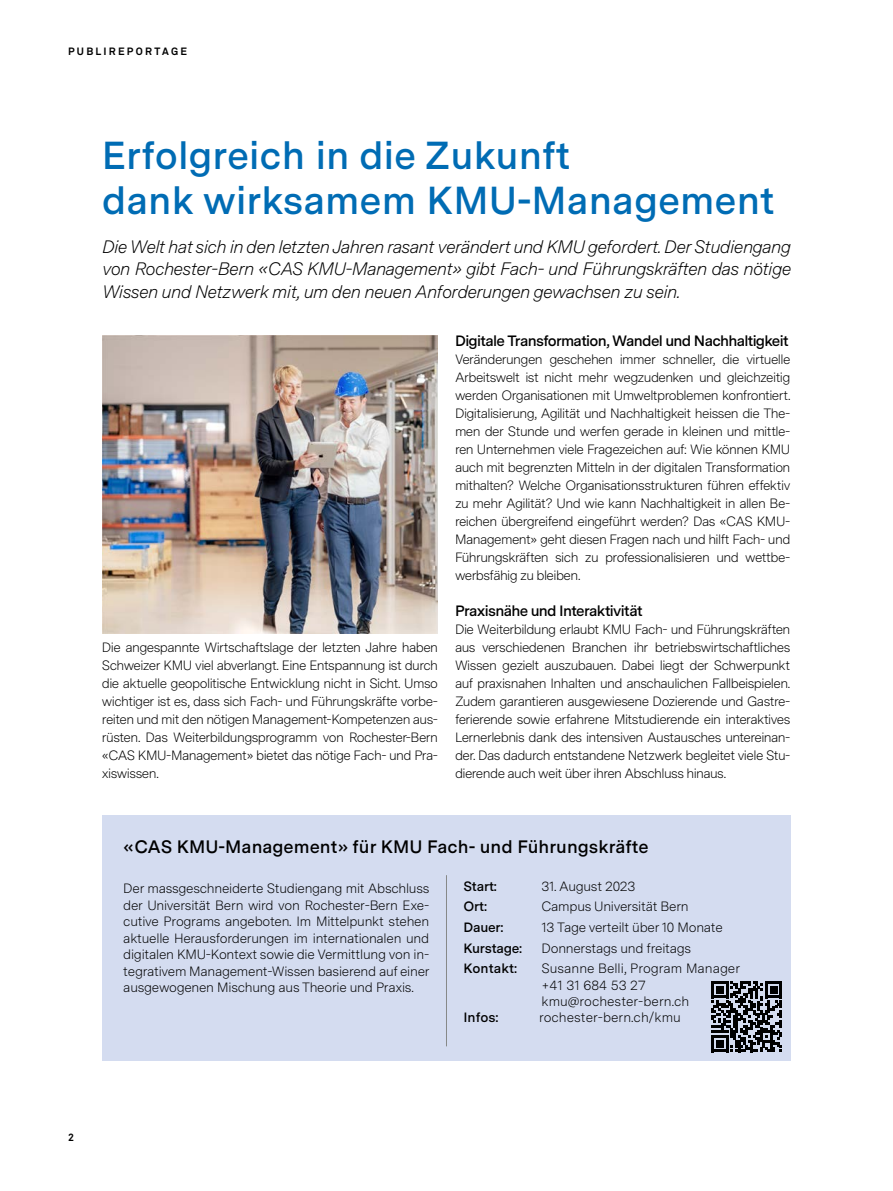
<style>
.page{position:relative;width:893px;height:1191px;background:#fff}
.page>*{position:absolute;margin:0;border:0;box-sizing:border-box;transform-origin:0 0}
.t1{font:600 39px/45px "Messina Sans";color:#006cb4}
.t2{font:italic 300 18px/22.5px "Messina Sans";letter-spacing:-.03em;color:#000;text-align:justify}
.t3{font:600 18px "Messina Sans";color:#000}
.t4{font:600 15px "Messina Sans";letter-spacing:-.045em;color:#000}
.t5{font:300 13.5px/18px "Messina Sans";letter-spacing:-.02em;color:#000;text-align:justify}
.t6{font:300 13.5px/16.2px "Messina Sans";color:#000}
.t7{font:600 13.5px "Messina Sans";letter-spacing:-.02em;color:#000}
.t8{font:600 13.5px "Messina Sans";color:#000}
.t9{font:700 10.5px "Akkurat";letter-spacing:.215em;color:#000}
</style>
<div class="page">
<div style="left:102px;top:815px;width:689px;height:245px;background:#d4dcf0"></div>
<img style="left:102px;top:335px;width:336px;height:299px">
<hr style="left:446px;top:875px;width:1px;height:171px;background:#878988">
<svg style="left:711px;top:981px;width:71px;height:71px"></svg>
<p class="t9" style="left:68px;top:45px;width:121px">PUBLIREPORTAGE</p>
<h1 class="t1" style="left:102px;top:132px;width:674px">Erfolgreich in die Zukunft<br>dank wirksamem KMU-Management</h1>
<p class="t2" style="left:102px;top:235px;width:691px">Die Welt hat sich in den letzten Jahren rasant verändert und KMU gefordert. Der Studiengang von Rochester-Bern «CAS KMU-Management» gibt Fach- und Führungskräften das nötige Wissen und Netzwerk mit, um den neuen Anforderungen gewachsen zu sein.</p>
<p class="t4" style="left:455px;top:329px;width:335px">Digitale Transformation, Wandel und Nachhaltigkeit</p>
<p class="t5" style="left:455px;top:349px;width:337px">Veränderungen geschehen immer schneller, die virtuelle Arbeitswelt ist nicht mehr wegzudenken und gleichzeitig werden Organisationen mit Umweltproblemen konfrontiert.<br>Digitalisierung, Agilität und Nachhaltigkeit heissen die The&shy;men der Stunde und werfen gerade in kleinen und mittle&shy;ren Unternehmen viele Fragezeichen auf: Wie können KMU auch mit begrenzten Mitteln in der digitalen Transformation mithalten? Welche Organisationsstrukturen führen effektiv zu mehr Agilität? Und wie kann Nachhaltigkeit in allen Be&shy;reichen übergreifend eingeführt werden? Das «CAS KMU-Management» geht diesen Fragen nach und hilft Fach- und Führungskräften sich zu professionalisieren und wettbe&shy;werbsfähig zu bleiben.</p>
<p class="t4" style="left:455px;top:599px;width:189px">Praxisnähe und Interaktivität</p>
<p class="t5" style="left:455px;top:619px;width:337px">Die Weiterbildung erlaubt KMU Fach- und Führungskräften aus verschiedenen Branchen ihr betriebswirtschaftliches Wissen gezielt auszubauen. Dabei liegt der Schwerpunkt auf praxisnahen Inhalten und anschaulichen Fallbeispielen.<br>Zudem garantieren ausgewiesene Dozierende und Gastre&shy;ferierende sowie erfahrene Mitstudierende ein interaktives Lernerlebnis dank des intensiven Austausches untereinan&shy;der. Das dadurch entstandene Netzwerk begleitet viele Stu&shy;dierende auch weit über ihren Abschluss hinaus.</p>
<p class="t5" style="left:102px;top:637px;width:338px">Die angespannte Wirtschaftslage der letzten Jahre haben Schweizer KMU viel abverlangt. Eine Entspannung ist durch die aktuelle geopolitische Entwicklung nicht in Sicht. Umso wichtiger ist es, dass sich Fach- und Führungskräfte vorbe&shy;reiten und mit den nötigen Management-Kompetenzen aus&shy;rüsten. Das Weiterbildungsprogramm von Rochester-Bern «CAS KMU-Management» bietet das nötige Fach- und Pra&shy;xiswissen.</p>
<h2 class="t3" style="left:123px;top:833px;width:527px">«CAS KMU-Management» für KMU Fach- und Führungskräfte</h2>
<p class="t9" style="left:68px;top:1130px;width:7px">2</p>
<p class="t5" style="left:123px;top:880px;width:308px;line-height:16.5px">Der massgeschneiderte Studiengang mit Abschluss der Universität Bern wird von Rochester-Bern Exe&shy;cutive Programs angeboten. Im Mittelpunkt stehen aktuelle Herausforderungen im internationalen und digitalen KMU-Kontext sowie die Vermittlung von in&shy;tegrativem Management-Wissen basierend auf einer ausgewogenen Mischung aus Theorie und Praxis.</p>
<p class="t7" style="left:463px;top:875px;width:35px">Start:</p>
<p class="t5" style="left:541px;top:876px;width:95px">31. August 2023</p>
<p class="t7" style="left:463px;top:896px;width:25px">Ort:</p>
<p class="t5" style="left:541px;top:897px;width:149px">Campus Universität Bern</p>
<p class="t7" style="left:463px;top:917px;width:42px">Dauer:</p>
<p class="t5" style="left:541px;top:918px;width:183px">13 Tage verteilt über 10 Monate</p>
<p class="t7" style="left:463px;top:938px;width:60px">Kurstage:</p>
<p class="t5" style="left:541px;top:938px;width:151px">Donnerstags und freitags</p>
<p class="t8" style="left:463px;top:958px;width:55px">Kontakt:</p>
<p class="t6" style="left:541px;top:960px;width:200px">Susanne Belli, Program Manager +41 31 684 53 27 kmu@rochester-bern.ch</p>
<p class="t7" style="left:463px;top:1007px;width:37px">Infos:</p>
<p class="t6" style="left:539px;top:1008px;width:143px">rochester-bern.ch/kmu</p>
</div>
